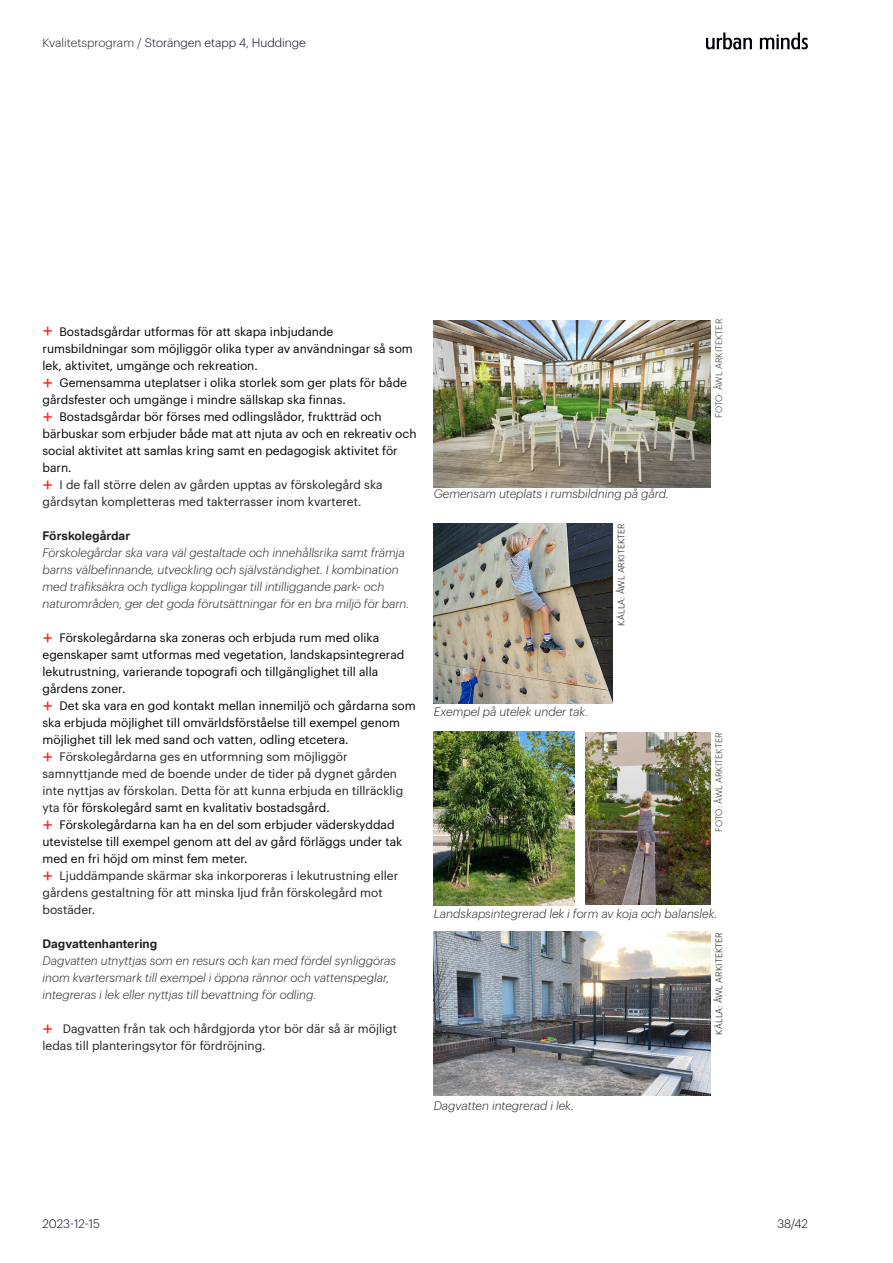
<style>
.page{position:relative;width:893px;height:1263px;background:#fff}
.page>*{position:absolute;margin:0;border:0;box-sizing:border-box;transform-origin:0 0}
.t1{font:12px/17px "Graphik";color:#231f20}
.t2{font:12px/17px "Graphik";color:#000001}
.Brödtext_Regular{font:italic 300 12px/17px "Graphik";color:#231f20}
.t3{font:12px/17px "Graphik";color:#000002}
.Bildtext_Light_Italic{font:italic 300 12px "Graphik";color:#231f20}
.t4{font:300 12px "Graphik";color:#050019}
.Rubrik_3{font:700 12px "Aktiv Grotesk";color:#231f20}
.Referens_Light{font:300 9px "Graphik";letter-spacing:.005em;color:#050003}
.Referens_Light-2{font:300 9px "Graphik";letter-spacing:.005em;color:#231f20}
.s1{color:#231f20}
.s2{font-family:"Aktiv Grotesk";font-size:18px;color:#ff1d1d}
.s3{color:#000001}
</style>
<div class="page">
<svg style="left:706px;top:32px;width:46px;height:17px"></svg>
<svg style="left:760px;top:32px;width:48px;height:17px"></svg>
<img style="left:434px;top:523px;width:178px;height:181px">
<img style="left:585px;top:733px;width:125px;height:172px">
<img style="left:434px;top:732px;width:141px;height:173px">
<img style="left:434px;top:931px;width:276px;height:165px">
<img style="left:434px;top:320px;width:276px;height:167px">
<p class="t4" style="left:43px;top:34px;width:265px"><span class="s1">Kvalitetsprogram /</span> Storängen etapp 4, Huddinge</p>
<p class="t3" style="left:43px;top:322px;width:372px"><span class="s2">+</span> Bostadsgårdar utformas för att skapa inbjudande rumsbildningar som möjliggör olika typer av användningar så som lek, aktivitet, umgänge och rekreation.</p>
<p class="t3" style="left:43px;top:373px;width:366px"><span class="s2">+</span> Gemensamma uteplatser i olika storlek som ger plats för både gårdsfester och umgänge i mindre sällskap ska finnas.</p>
<p class="t3" style="left:43px;top:407px;width:376px"><span class="s2">+</span> Bostadsgårdar bör förses med odlingslådor, fruktträd och bärbuskar som erbjuder både mat att njuta av och en rekreativ och social aktivitet att samlas kring samt en pedagogisk aktivitet för barn.</p>
<p class="t1" style="left:43px;top:475px;width:342px"><span class="s2">+</span> I de fall större delen av gården upptas av förskolegård ska gårdsytan kompletteras med takterrasser inom kvarteret.</p>
<p class="Rubrik_3" style="left:43px;top:529px;width:89px">Förskolegårdar</p>
<p class="Brödtext_Regular" style="left:43px;top:543px;width:368px">Förskolegårdar ska vara väl gestaltade och innehållsrika samt främja barns välbefinnande, utveckling och självständighet. I kombination med trafiksäkra och tydliga kopplingar till intilliggande park- och naturområden, ger det goda förutsättningar för en bra miljö för barn.</p>
<p class="t2" style="left:43px;top:628px;width:363px"><span class="s2">+</span> Förskolegårdarna ska zoneras och erbjuda rum med olika egenskaper samt utformas med vegetation, landskapsintegrerad lekutrustning, varierande topografi och tillgänglighet till alla gårdens zoner.</p>
<p class="t2" style="left:43px;top:696px;width:375px"><span class="s2">+</span> Det ska vara en god kontakt mellan innemiljö och gårdarna som ska erbjuda möjlighet till omvärldsförståelse till exempel genom möjlighet till lek med sand och vatten, odling etcetera.</p>
<p class="t1" style="left:43px;top:747px;width:362px"><span class="s2">+</span> Förskolegårdarna ges en utformning som möjliggör samnyttjande med de boende under de tider på dygnet gården inte nyttjas av förskolan. Detta för att kunna erbjuda en tillräcklig yta f<span class="s3">ör förskolegård samt en kvalitativ bostadsgård.</span></p>
<p class="t2" style="left:43px;top:815px;width:361px"><span class="s2">+</span> Förskolegårdarna kan ha en del som erbjuder väderskyddad utevistelse till exempel genom att del av gård förläggs under tak med en fri höjd om minst fem meter.</p>
<p class="t1" style="left:43px;top:866px;width:357px"><span class="s2">+</span> Ljuddämpande skärmar ska inkorporeras i lekutrustning eller gårdens gestaltning för att minska ljud från förskolegård mot bostäder.</p>
<p class="Rubrik_3" style="left:43px;top:937px;width:116px">Dagvattenhantering</p>
<p class="Brödtext_Regular" style="left:43px;top:952px;width:355px">Dagvatten utnyttjas som en resurs och kan med fördel synliggöras inom kvartersmark till exempel i öppna rännor och vattenspeglar, integreras i lek eller nyttjas till bevattning för odling.</p>
<p class="t1" style="left:43px;top:1020px;width:356px"><span class="s2">+</span> Dagvatten från tak och hårdgjorda ytor bör där så är möjligt ledas till planteringsytor för fördröjning.</p>
<p class="Bildtext_Light_Italic" style="left:434px;top:485px;width:237px">Gemensam uteplats i rumsbildning på gård.</p>
<p class="Referens_Light" style="left:615px;top:625px;width:104px;rotate:-90deg">KÄLLA: ÅWL ARKITEKTER</p>
<p class="Bildtext_Light_Italic" style="left:434px;top:702px;width:156px">Exempel på utelek under tak.</p>
<p class="Referens_Light-2" style="left:712px;top:418px;width:101px;rotate:-90deg">FOTO: ÅWL ARKITEKTER</p>
<p class="Referens_Light-2" style="left:712px;top:832px;width:101px;rotate:-90deg">FOTO: ÅWL ARKITEKTER</p>
<p class="Bildtext_Light_Italic" style="left:434px;top:905px;width:285px">Landskapsintegrerad lek i form av koja och balanslek.</p>
<p class="Referens_Light" style="left:712px;top:1034px;width:104px;rotate:-90deg">KÄLLA: ÅWL ARKITEKTER</p>
<p class="Bildtext_Light_Italic" style="left:434px;top:1096px;width:142px">Dagvatten integrerad i lek.</p>
<p class="t4" style="left:43px;top:1215px;width:59px">2023-12-15</p>
<p class="t4" style="left:777px;top:1215px;width:32px">38/42</p>
</div>
